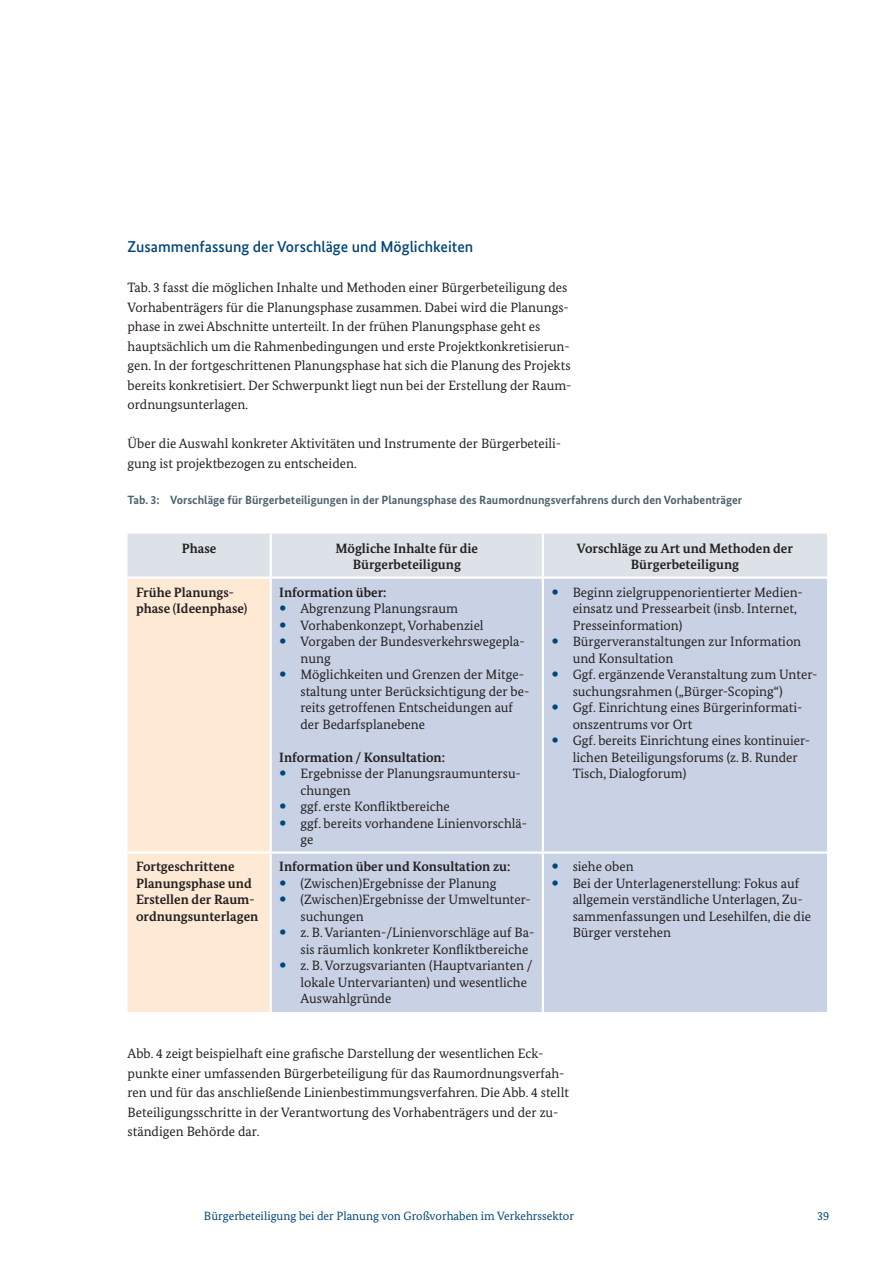
<style>
.page{position:relative;width:893px;height:1263px;background:#fff}
.page>*{position:absolute;margin:0;border:0;box-sizing:border-box;transform-origin:0 0}
.t1{font:500 15.75px "Bundes Sans";color:#004578}
.t2{font:13.5px/16.5px "Bundes Serif";color:#231f20}
.t3{font:700 13.5px/16.5px "Bundes Serif";color:#231f20;text-align:center}
.t4{font:700 12px "Bundes Sans";color:#4d636e}
.t5{font:12px "Bundes Serif";color:#004578}
</style>
<div class="page">
<div style="left:128px;top:534px;width:699px;height:42px;background:#dce2e7"></div>
<div style="left:128px;top:579px;width:142px;height:433px;background:#fee9d5"></div>
<div style="left:272px;top:579px;width:555px;height:433px;background:#c8d2e4"></div>
<hr style="left:270px;top:534px;width:2px;height:42px;background:#fff">
<hr style="left:542px;top:534px;width:2px;height:42px;background:#fff">
<hr style="left:542px;top:579px;width:2px;height:272px;background:#fff">
<hr style="left:128px;top:851px;width:143px;height:3px;background:#fff">
<hr style="left:271px;top:851px;width:272px;height:3px;background:#fff">
<hr style="left:543px;top:851px;width:284px;height:3px;background:#fff">
<hr style="left:542px;top:854px;width:2px;height:158px;background:#fff">
<svg style="left:280px;top:605px;width:6px;height:6px"></svg>
<svg style="left:280px;top:622px;width:6px;height:5px"></svg>
<svg style="left:280px;top:638px;width:6px;height:6px"></svg>
<svg style="left:280px;top:671px;width:6px;height:6px"></svg>
<svg style="left:280px;top:770px;width:6px;height:6px"></svg>
<svg style="left:280px;top:803px;width:6px;height:6px"></svg>
<svg style="left:280px;top:820px;width:6px;height:5px"></svg>
<svg style="left:552px;top:589px;width:6px;height:5px"></svg>
<svg style="left:552px;top:638px;width:6px;height:6px"></svg>
<svg style="left:552px;top:671px;width:6px;height:6px"></svg>
<svg style="left:552px;top:704px;width:6px;height:6px"></svg>
<svg style="left:552px;top:737px;width:6px;height:6px"></svg>
<svg style="left:280px;top:880px;width:6px;height:6px"></svg>
<svg style="left:280px;top:897px;width:6px;height:5px"></svg>
<svg style="left:280px;top:930px;width:6px;height:5px"></svg>
<svg style="left:280px;top:963px;width:6px;height:5px"></svg>
<svg style="left:552px;top:864px;width:6px;height:5px"></svg>
<svg style="left:552px;top:880px;width:6px;height:6px"></svg>
<p class="t1" style="left:128px;top:237px;width:347px">Zusammenfassung der Vorschläge und Möglichkeiten</p>
<p class="t2" style="left:128px;top:278px;width:445px;line-height:19.5px">Tab. 3 fasst die möglichen Inhalte und Methoden einer Bürgerbeteiligung des Vorhabenträgers für die Planungsphase zusammen. Dabei wird die Planungs&shy;phase in zwei Abschnitte unterteilt. In der frühen Planungsphase geht es hauptsächlich um die Rahmenbedingungen und erste Projektkonkretisierun&shy;gen. In der fortgeschrittenen Planungsphase hat sich die Planung des Projekts bereits konkretisiert. Der Schwerpunkt liegt nun bei der Erstellung der Raum&shy;ordnungsunterlagen.</p>
<p class="t2" style="left:128px;top:434px;width:435px;line-height:19.5px">Über die Auswahl konkreter Aktivitäten und Instrumente der Bürgerbeteili&shy;gung ist projektbezogen zu entscheiden.</p>
<p class="t4" style="left:128px;top:492px;width:616px">Tab. 3: Vorschläge für Bürgerbeteiligungen in der Planungsphase des Raumordnungsverfahrens durch den Vorhabenträger</p>
<p class="t3" style="left:182px;top:539px;width:36px">Phase</p>
<p class="t3" style="left:335px;top:539px;width:144px">Mögliche Inhalte für die<br>Bürgerbeteiligung</p>
<p class="t3" style="left:577px;top:539px;width:218px">Vorschläge zu Art und Methoden der<br>Bürgerbeteiligung</p>
<p class="t3" style="left:136px;top:583px;width:113px;text-align:left">Frühe Planungs&shy;phase (Ideenphase)</p>
<p class="t3" style="left:279px;top:583px;width:109px">Information über:</p>
<p class="t2" style="left:573px;top:583px;width:246px">Beginn zielgruppenorientierter Medien&shy;einsatz und Pressearbeit (insb. Internet, Presseinformation)<br>Bürgerveranstaltungen zur Information und Konsultation<br>Ggf. ergänzende Veranstaltung zum Unter&shy;suchungsrahmen („Bürger-Scoping“)<br>Ggf. Einrichtung eines Bürgerinformati&shy;onszentrums vor Ort<br>Ggf. bereits Einrichtung eines kontinuier&shy;lichen Beteiligungsforums (z. B. Runder Tisch, Dialogforum)</p>
<p class="t2" style="left:300px;top:600px;width:230px">Abgrenzung Planungsraum<br>Vorhabenkonzept, Vorhabenziel<br>Vorgaben der Bundesverkehrswegepla&shy;nung<br>Möglichkeiten und Grenzen der Mitge&shy;staltung unter Berücksichtigung der be&shy;reits getroffenen Entscheidungen auf der Bedarfsplanebene</p>
<p class="t3" style="left:279px;top:748px;width:167px">Information / Konsultation:</p>
<p class="t2" style="left:300px;top:765px;width:228px">Ergebnisse der Planungsraumuntersu&shy;chungen<br>ggf. erste Konfliktbereiche<br>ggf. bereits vorhandene Linienvorschlä&shy;ge</p>
<p class="t3" style="left:136px;top:858px;width:124px;text-align:left">Fortgeschrittene<br>Planungsphase und<br>Erstellen der Raum&shy;ordnungsunterlagen</p>
<p class="t3" style="left:279px;top:858px;width:233px">Information über und Konsultation zu:</p>
<p class="t2" style="left:300px;top:875px;width:235px">(Zwischen)Ergebnisse der Planung (Zwischen)Ergebnisse der Umweltunter&shy;suchungen<br>z. B. Varianten-/Linienvorschläge auf Ba&shy;sis räumlich konkreter Konfliktbereiche z. B. Vorzugsvarianten (Hauptvarianten / lokale Untervarianten) und wesentliche Auswahlgründe</p>
<p class="t2" style="left:573px;top:858px;width:240px">siehe oben<br>Bei der Unterlagenerstellung: Fokus auf allgemein verständliche Unterlagen, Zu&shy;sammenfassungen und Lesehilfen, die die<br>Bürger verstehen</p>
<p class="t2" style="left:128px;top:1044px;width:443px;line-height:19.5px">Abb. 4 zeigt beispielhaft eine grafische Darstellung der wesentlichen Eck&shy;punkte einer umfassenden Bürgerbeteiligung für das Raumordnungsverfah&shy;ren und für das anschließende Linienbestimmungsverfahren. Die Abb. 4 stellt Beteiligungsschritte in der Verantwortung des Vorhabenträgers und der zu&shy;ständigen Behörde dar.</p>
<p class="t5" style="left:204px;top:1209px;width:372px">Bürgerbeteiligung bei der Planung von Großvorhaben im Verkehrssektor</p>
<p class="t5" style="left:817px;top:1209px;width:13px">39</p>
</div>
